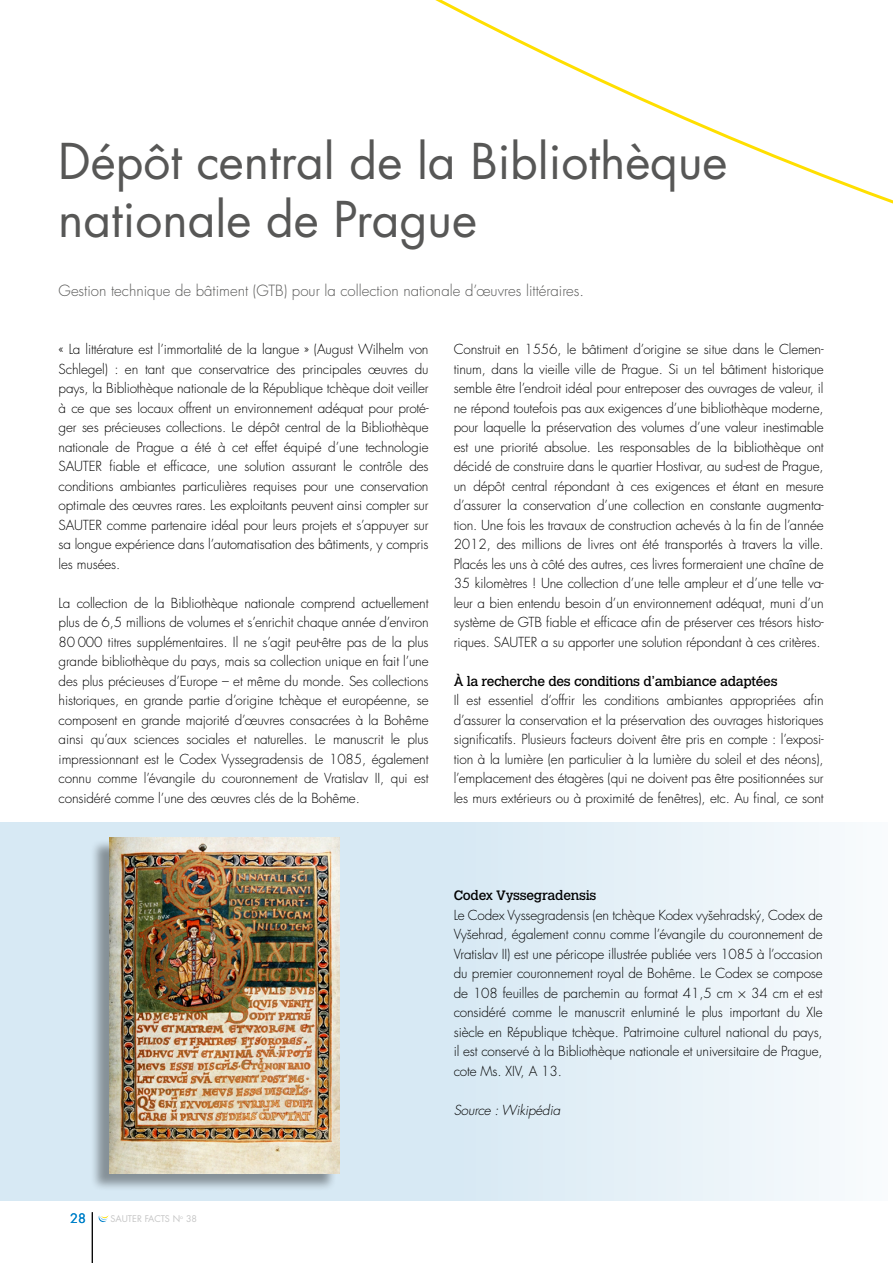
<style>
.page{position:relative;width:893px;height:1263px;background:#fff}
.page>*{position:absolute;margin:0;border:0;box-sizing:border-box;transform-origin:0 0}
.t1{font:48px/58.5px "Futura LT Pro";color:#575756}
.t2{font:300 15px "Futura LT Pro";color:#575756}
.t3{font:300 13.5px/19.5px "Futura LT Pro";letter-spacing:-.01em;color:#000;text-align:justify}
.t4{font:italic 300 13.5px "Futura LT Pro";letter-spacing:-.01em;color:#000}
.t5{font:12.75px "Futura LT Pro";color:#0081c9}
.t6{font:9px "Futura LT Pro";color:#c6c6c6}
.s1{font-family:"Calvert MT Pro";font-weight:400}
</style>
<div class="page">
<div style="left:0;top:822px;width:887px;height:378px;background:linear-gradient(to right,#cfe4f2,#f0f6fa)"></div>
<div style="left:90px;top:839px;width:247px;height:353px;background:#000;opacity:.38"></div>
<img style="left:109px;top:837px;width:230px;height:336px">
<hr style="left:92px;top:1212px;width:1px;height:51px;background:#000">
<svg style="left:99px;top:1215px;width:9px;height:7px"></svg>
<p class="t1" style="left:58px;top:131px;width:671px">Dépôt central de la Bibliothèque nationale de Prague</p>
<p class="t2" style="left:59px;top:280px;width:527px">Gestion technique de bâtiment (GTB) pour la collection nationale d’œuvres littéraires.</p>
<p class="t3" style="left:59px;top:339px;width:371px">« La littérature est l’immortalité de la langue » (August Wilhelm von Schlegel) : en tant que conservatrice des principales œuvres du pays, la Bibliothèque nationale de la République tchèque doit veiller à ce que ses locaux offrent un environnement adéquat pour proté&shy;ger ses précieuses collections. Le dépôt central de la Bibliothèque nationale de Prague a été à cet effet équipé d’une technologie SAUTER fiable et efficace, une solution assurant le contrôle des conditions ambiantes particulières requises pour une conservation optimale des œuvres rares. Les exploitants peuvent ainsi compter sur SAUTER comme partenaire idéal pour leurs projets et s’appuyer sur sa longue expérience dans l’automatisation des bâtiments, y compris les musées.</p>
<p class="t3" style="left:59px;top:593px;width:371px">La collection de la Bibliothèque nationale comprend actuellement plus de 6,5 millions de volumes et s’enrichit chaque année d’environ 80 000 titres supplémentaires. Il ne s’agit peut-être pas de la plus grande bibliothèque du pays, mais sa collection unique en fait l’une des plus précieuses d’Europe – et même du monde. Ses collections historiques, en grande partie d’origine tchèque et européenne, se composent en grande majorité d’œuvres consacrées à la Bohême ainsi qu’aux sciences sociales et naturelles. Le manuscrit le plus impressionnant est le Codex Vyssegradensis de 1085, également connu comme l’évangile du couronnement de Vratislav II, qui est considéré comme l’une des œuvres clés de la Bohême.</p>
<p class="t3" style="left:454px;top:339px;width:371px">Construit en 1556, le bâtiment d’origine se situe dans le Clemen&shy;tinum, dans la vieille ville de Prague. Si un tel bâtiment historique semble être l’endroit idéal pour entreposer des ouvrages de valeur, il ne répond toutefois pas aux exigences d’une bibliothèque moderne, pour laquelle la préservation des volumes d’une valeur inestimable est une priorité absolue. Les responsables de la bibliothèque ont décidé de construire dans le quartier Hostivar, au sud-est de Prague, un dépôt central répondant à ces exigences et étant en mesure d’assurer la conservation d’une collection en constante augmenta&shy;tion. Une fois les travaux de construction achevés à la fin de l’année 2012, des millions de livres ont été transportés à travers la ville.<br>Placés les uns à côté des autres, ces livres formeraient une chaîne de 35 kilomètres ! Une collection d’une telle ampleur et d’une telle va&shy;leur a bien entendu besoin d’un environnement adéquat, muni d’un système de GTB fiable et efficace afin de préserver ces trésors histo&shy;riques. SAUTER a su apporter une solution répondant à ces critères.</p>
<p class="t3" style="left:454px;top:671px;width:371px;text-align:left"><span class="s1">À la recherche des conditions d’ambiance adaptées<br></span>Il est essentiel d’offrir les conditions ambiantes appropriées afin d’assurer la conservation et la préservation des ouvrages historiques significatifs. Plusieurs facteurs doivent être pris en compte : l’exposi&shy;tion à la lumière (en particulier à la lumière du soleil et des néons), l’emplacement des étagères (qui ne doivent pas être positionnées sur les murs extérieurs ou à proximité de fenêtres), etc. Au final, ce sont</p>
<p class="t3" style="left:454px;top:885px;width:371px;text-align:left"><span class="s1">Codex Vyssegradensis<br></span>Le Codex Vyssegradensis (en tchèque Kodex vyšehradský, Codex de Vyšehrad, également connu comme l’évangile du couronnement de Vratislav II) est une péricope illustrée publiée vers 1085 à l’occasion du premier couronnement royal de Bohême. Le Codex se compose de 108 feuilles de parchemin au format 41,5 cm × 34 cm et est considéré comme le manuscrit enluminé le plus important du XIe siècle en République tchèque. Patrimoine culturel national du pays, il est conservé à la Bibliothèque nationale et universitaire de Prague, cote Ms. XIV, A 13.</p>
<p class="t4" style="left:454px;top:1101px;width:108px">Source : Wikipédia</p>
<p class="t5" style="left:70px;top:1209px;width:17px">28</p>
<p class="t6" style="left:111px;top:1213px;width:88px">SAUTER FACTS N<sup>o</sup> 38</p>
</div>
